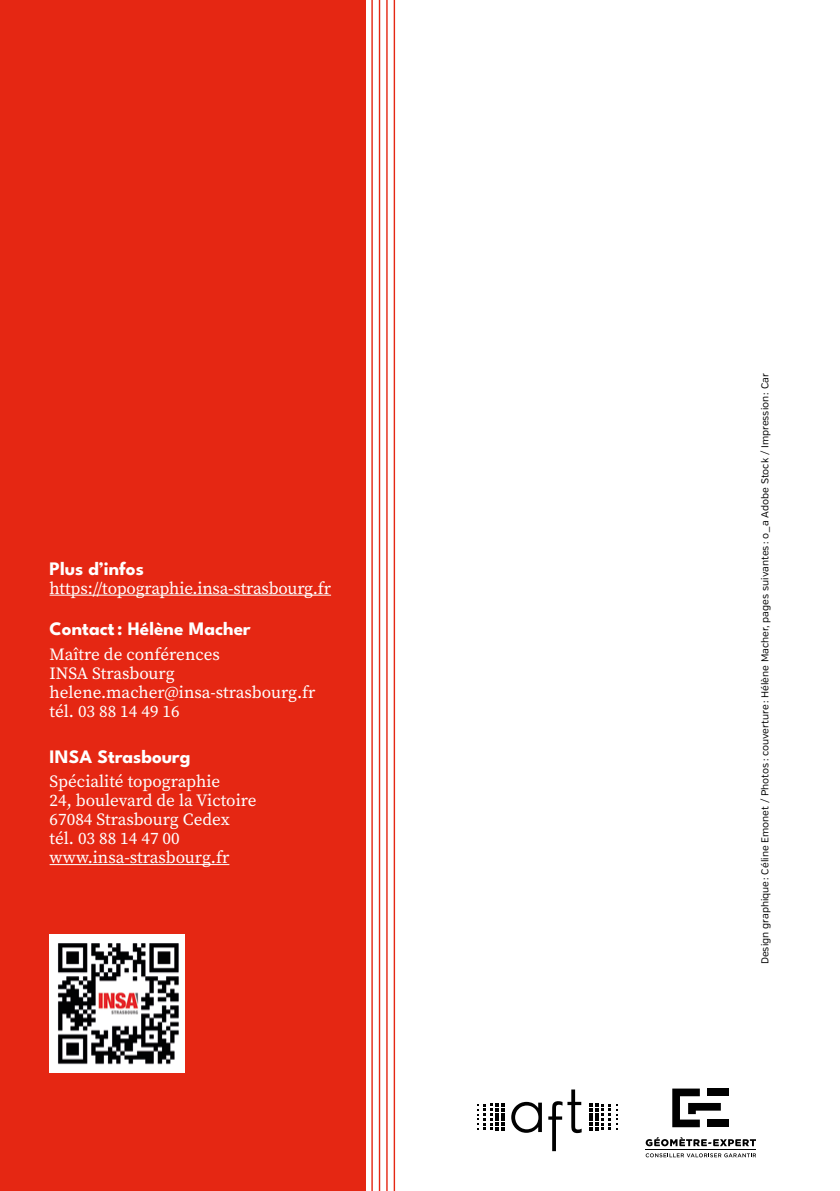
<style>
.page{position:relative;width:840px;height:1191px;background:#fff}
.page>*{position:absolute;margin:0;border:0;box-sizing:border-box;transform-origin:0 0}
.t1{font:100 19px "League Spartan";color:#fff}
.t2{font:17.2px/19px "Source Serif Pro";color:#fff}
.t3{font:10px "Verb";color:#000}
</style>
<div class="page">
<div style="left:0;top:0;width:365px;height:1191px;background:#e52713"></div>
<hr style="left:371px;top:0;width:1px;height:1191px;background:#e52713">
<hr style="left:378px;top:0;width:2px;height:1191px;background:#e52713">
<hr style="left:386px;top:0;width:1px;height:1191px;background:#e52713">
<hr style="left:393px;top:0;width:2px;height:1191px;background:#e52713">
<hr style="left:50px;top:595px;width:281px;height:1px;background:#fff">
<hr style="left:50px;top:864px;width:179px;height:1px;background:#fff">
<img style="left:50px;top:934px;width:134px;height:138px">
<svg style="left:477px;top:1103px;width:27px;height:27px"></svg>
<svg style="left:589px;top:1103px;width:28px;height:27px"></svg>
<svg style="left:511px;top:1101px;width:30px;height:31px"></svg>
<svg style="left:548px;top:1089px;width:33px;height:62px"></svg>
<svg style="left:645px;top:1153px;width:110px;height:4px"></svg>
<hr style="left:645px;top:1149px;width:110px;height:1px;background:#000">
<svg style="left:645px;top:1137px;width:110px;height:9px"></svg>
<svg style="left:672px;top:1088px;width:48px;height:39px"></svg>
<div style="left:707px;top:1088px;width:22px;height:8px;background:#000"></div>
<div style="left:707px;top:1119px;width:22px;height:8px;background:#000"></div>
<p class="t1" style="left:50px;top:554px;width:96px">Plus d’infos</p>
<p class="t2" style="left:50px;top:578px;width:283px">https://topographie.insa-strasbourg.fr</p>
<p class="t1" style="left:50px;top:615px;width:202px">Contact: Hélène Macher</p>
<p class="t2" style="left:50px;top:644px;width:267px">Maître de conférences<br>INSA Strasbourg helene.macher@insa-strasbourg.fr tél. 03 88 14 49 16</p>
<p class="t1" style="left:50px;top:742px;width:142px">INSA Strasbourg</p>
<p class="t2" style="left:50px;top:771px;width:208px">Spécialité topographie<br>24, boulevard de la Victoire<br>67084 Strasbourg Cedex tél. 03 88 14 47 00 www.insa-strasbourg.fr</p>
<p class="t3" style="left:758px;top:964px;width:592px;rotate:-90deg">Design graphique: Céline Emonet / Photos: couverture: Hélène Macher, pages suivantes: o_a Adobe Stock / Impression: Car</p>
</div>
